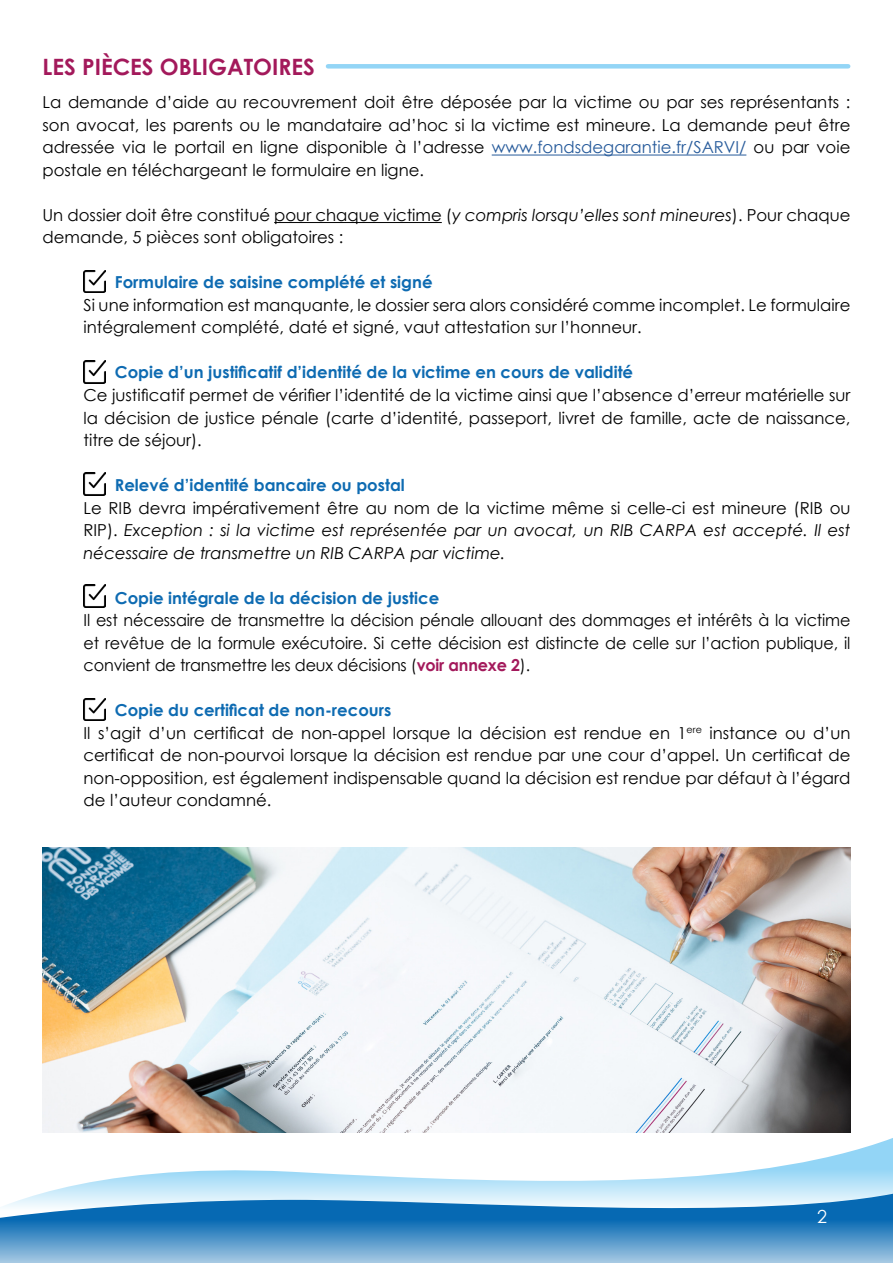
<style>
.page{position:relative;width:893px;height:1263px;background:#fff}
.page>*{position:absolute;margin:0;border:0;box-sizing:border-box;transform-origin:0 0}
.t1{font:700 22.5px "Century Gothic";color:#a3195b}
.t2{font:18px "Century Gothic";color:#fff}
.t3{font:16.5px/22.5px "Century Gothic";color:#000;text-align:justify}
.t4{font:italic 16.5px/22.5px "Century Gothic";color:#000;text-align:justify}
.t5{font:700 16.5px "Century Gothic";color:#0e6bb2}
.s1{color:#275b9b}
.s2{color:#020203}
.s3{font-style:italic}
.s4{font-style:normal}
.s5{font-weight:700;color:#a3195b}
.s6{font-weight:700;color:#0e6bb2}
</style>
<div class="page">
<svg style="left:42px;top:1132px;width:851px;height:57px"></svg>
<svg style="left:0;top:1189px;width:893px;height:74px"></svg>
<div style="left:328px;top:64px;width:520px;height:5px;background:#93d5f6"></div>
<hr style="left:492px;top:155px;width:254px;height:1px;background:#275b9b">
<hr style="left:274px;top:222px;width:168px;height:1px;background:#000">
<img style="left:43px;top:848px;width:807px;height:284px">
<img style="left:83px;top:270px;width:23px;height:23px">
<img style="left:83px;top:361px;width:23px;height:22px">
<img style="left:83px;top:473px;width:23px;height:22px">
<img style="left:83px;top:585px;width:23px;height:22px">
<img style="left:83px;top:698px;width:23px;height:22px">
<h1 class="t1" style="left:43px;top:50px;width:274px">LES PIÈCES OBLIGATOIRES</h1>
<p class="t3" style="left:43px;top:91px;width:809px">La demande d’aide au recouvrement doit être déposée par la victime ou par ses représentants : son avocat, les parents ou le mandataire ad’hoc si la victime est mineure. La demande peut être adressée via le portail en ligne disponible à l’adresse <span class="s1">www.fondsdegarantie.fr/SARVI/</span> <span class="s2">ou</span> par voie postale en téléchargeant le formulaire en ligne.</p>
<p class="t3" style="left:43px;top:203px;width:809px">Un dossier doit être constitué pour chaque victime (<span class="s3">y compris lorsqu’elles sont mineures</span>). Pour chaque demande, 5 pièces sont obligatoires :</p>
<p class="t5" style="left:115px;top:270px;width:319px">Formulaire de saisine complété et signé</p>
<p class="t3" style="left:84px;top:293px;width:768px">Si une information est manquante, le dossier sera alors considéré comme incomplet. Le formulaire intégralement complété, daté et signé, vaut attestation sur l’honneur.</p>
<p class="t5" style="left:115px;top:360px;width:520px">Copie d’un justificatif d’identité de la victime en cours de validité</p>
<p class="t3" style="left:84px;top:383px;width:768px">Ce justificatif permet de vérifier l’identité de la victime ainsi que l’absence d’erreur matérielle sur la décision de justice pénale (carte d’identité, passeport, livret de famille, acte de naissance, titre de séjour).</p>
<p class="t5" style="left:115px;top:472px;width:292px">Relevé d’identité bancaire ou postal</p>
<p class="t4" style="left:84px;top:496px;width:768px"><span class="s4">Le RIB devra impérativement être au nom de la victime même si celle-ci est mineure (RIB ou RIP).</span> Exception : si la victime est représentée par un avocat, un RIB CARPA est accepté. Il est nécessaire de transmettre un RIB CARPA par victime.</p>
<p class="t5" style="left:115px;top:585px;width:326px">Copie intégrale de la décision de justice</p>
<p class="t3" style="left:84px;top:608px;width:768px">Il est nécessaire de transmettre la décision pénale allouant des dommages et intérêts à la victime et revêtue de la formule exécutoire. Si cette décision est distincte de celle sur l’action publique, il convient de transmettre les deux décisions (<span class="s5">voir annexe 2</span>).</p>
<p class="t3" style="left:84px;top:698px;width:768px;text-align:left;text-indent:31px"><span class="s6">Copie du certificat de non-recours<br></span>Il s’agit d’un certificat de non-appel lorsque la décision est rendue en 1<sup>ere</sup> instance ou d’un certificat de non-pourvoi lorsque la décision est rendue par une cour d’appel. Un certificat de non-opposition, est également indispensable quand la décision est rendue par défaut à l’égard de l’auteur condamné.</p>
<p class="t2" style="left:817px;top:1204px;width:11px">2</p>
</div>
